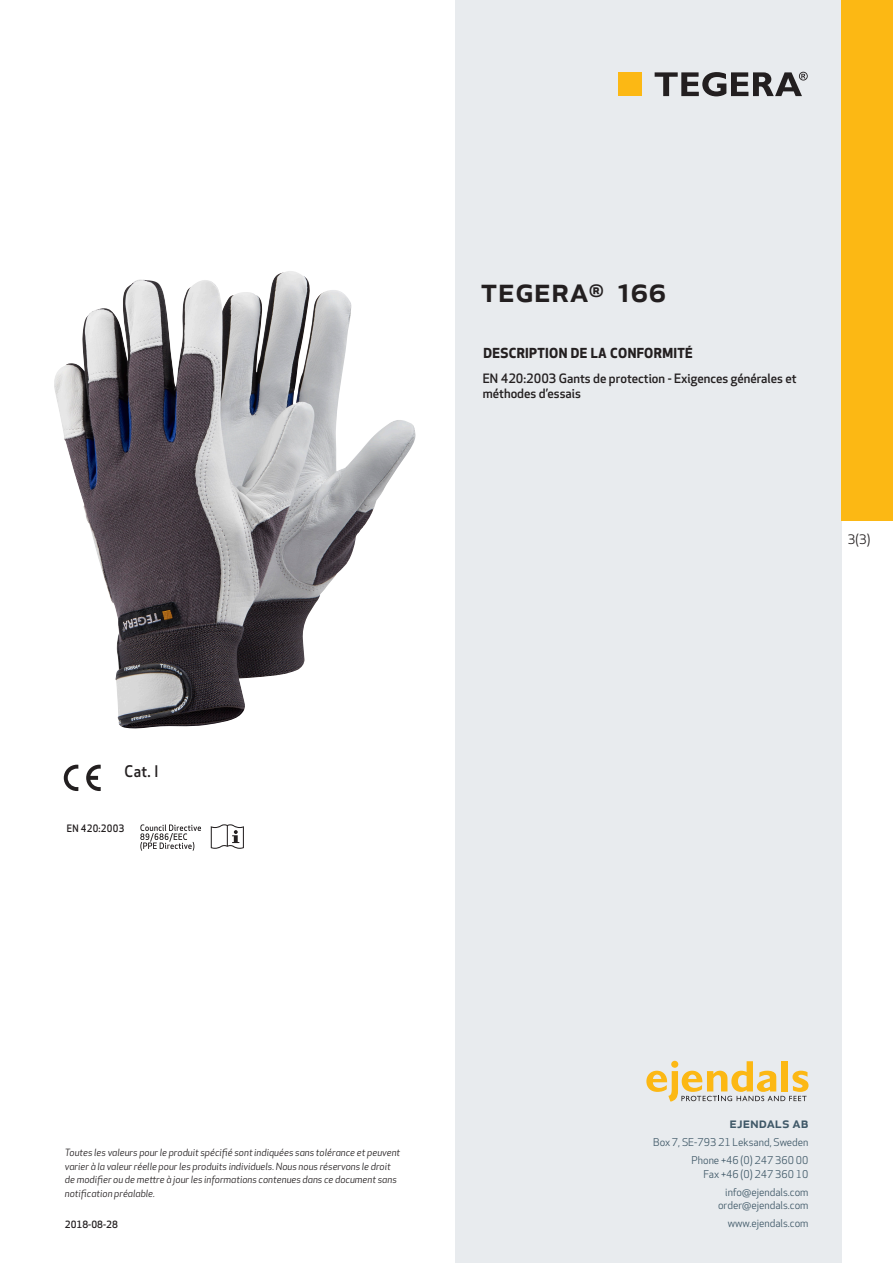
<style>
.page{position:relative;width:893px;height:1263px;background:#fff}
.page>*{position:absolute;margin:0;border:0;box-sizing:border-box;transform-origin:0 0}
.prodname{font:500 34.5px "Apex New";color:#231f20}
.Artikel{font:500 15.6px "Apex New";color:#231f20;scale:.95 1}
.t1{font:500 15px "Apex New";color:#405968}
.Compliance_body{font:700 13.5px "Apex New";letter-spacing:.025em;color:#231f20}
.t2{font:12.75px "Apex New";color:#231f20}
.Compliance_body-2{font:500 12.6px/15px "Apex New";color:#231f20}
.t3{font:10.5px/18px "Apex New";color:#405968;text-align:right}
.t4{font:500 10.05px "Apex New";letter-spacing:.025em;color:#231f20;scale:.95 1}
.t5{font:italic 9.75px/13.5px "Apex New";color:#231f20}
.t6{font:500 9.75px "Apex New";color:#231f20}
</style>
<div class="page">
<div style="left:455px;top:0;width:387px;height:1263px;background:#e8ebee"></div>
<svg style="left:646px;top:1061px;width:162px;height:40px"></svg>
<svg style="left:86px;top:765px;width:15px;height:26px"></svg>
<svg style="left:64px;top:765px;width:14px;height:26px"></svg>
<svg style="left:140px;top:824px;width:61px;height:27px"></svg>
<svg style="left:211px;top:824px;width:33px;height:25px"></svg>
<div style="left:618px;top:72px;width:24px;height:24px;background:#fcb814"></div>
<svg style="left:655px;top:72px;width:153px;height:24px"></svg>
<div style="left:842px;top:0;width:51px;height:520px;background:#fcb814"></div>
<img style="left:54px;top:272px;width:362px;height:457px">
<p class="Artikel" style="left:125px;top:761px;width:37px">Cat. I</p>
<p class="t4" style="left:67px;top:821px;width:62px">EN 420:2003</p>
<p class="prodname" style="left:480px;top:266px;width:187px">TEGERA<sup>®</sup> 166</p>
<p class="Compliance_body" style="left:483px;top:343px;width:211px">DESCRIPTION DE LA CONFORMITÉ</p>
<p class="Compliance_body-2" style="left:483px;top:371px;width:315px">EN 420:2003 Gants de protection - Exigences générales et méthodes d’essais</p>
<h3 class="t2" style="left:848px;top:531px;width:24px">3(3)</h3>
<p class="t5" style="left:65px;top:1146px;width:337px">Toutes les valeurs pour le produit spécifié sont indiquées sans tolérance et peuvent varier à la valeur réelle pour les produits individuels. Nous nous réservons le droit de modifier ou de mettre à jour les informations contenues dans ce document sans notification préalable.</p>
<h3 class="t1" style="left:729px;top:1113px;width:80px">ejendals ab</h3>
<p class="t3" style="left:653px;top:1133px;width:157px">Box 7, SE-793 21 Leksand, Sweden<br>Phone +46 (0) 247 360 00</p>
<p class="t3" style="left:703px;top:1165px;width:107px">Fax +46 (0) 247 360 10 info@ejendals.com</p>
<p class="t3" style="left:718px;top:1196px;width:92px">order@ejendals.com</p>
<p class="t6" style="left:65px;top:1218px;width:54px">2018-08-28</p>
<p class="t3" style="left:728px;top:1215px;width:82px">www.ejendals.com</p>
</div>
